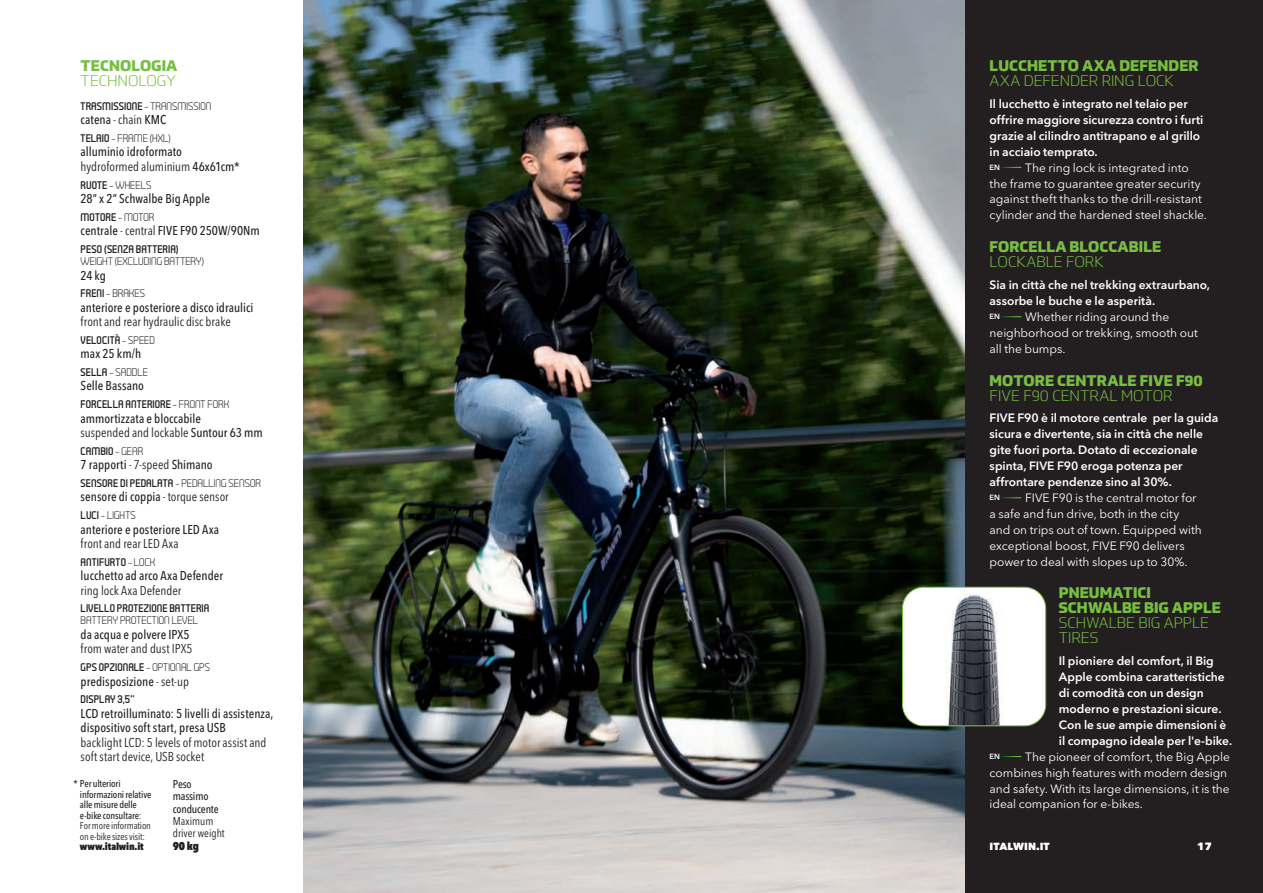
<style>
.page{position:relative;width:1263px;height:893px;background:#fff}
.page>*{position:absolute;margin:0;border:0;box-sizing:border-box;transform-origin:0 0}
.t1{font:800 15px/15px "Prometo";letter-spacing:.005em;color:#77be42}
.t2{font:300 15px/15px "Prometo";color:#77be42}
.t3{font:500 condensed 12.75px/14.4px "Avenir Next LT Pro";color:#231f20}
.t4{font:condensed 12.75px/14.4px "Avenir Next LT Pro";color:#231f20}
.t5{font:600 12px/15.9px "Avenir Next LT Pro";color:#fff}
.t6{font:12px/15.9px "Avenir Next LT Pro";letter-spacing:-.005em;color:#fff}
.t7{font:500 condensed 11.25px/12px "Avenir Next LT Pro";letter-spacing:-.015em;color:#231f20}
.t8{font:condensed 11.25px/12px "Avenir Next LT Pro";color:#231f20}
.t9{font:800 condensed 11.25px "Avenir Next LT Pro";color:#231f20}
.t10{font:11.1px "Tenby Five";letter-spacing:.01em;color:#231f20}
.t11{font:300 11.1px "Tenby Five";letter-spacing:.005em;color:#231f20}
.t12{font:800 10.5px "Avenir Next LT Pro";color:#fff}
.t13{font:800 10.2px "Avenir Next LT Pro";color:#fff}
.t14{font:500 condensed 9.9px/10.5px "Avenir Next LT Pro";letter-spacing:-.015em;color:#231f20}
.t15{font:condensed 9.9px/10.5px "Avenir Next LT Pro";letter-spacing:-.015em;color:#231f20}
.t16{font:800 condensed 9.9px "Avenir Next LT Pro";letter-spacing:-.01em;color:#231f20}
.t17{font:600 7.5px "Avenir Next LT Pro";letter-spacing:.01em;color:#fff}
.s1{font-weight:400}
.s2{font-weight:300}
</style>
<div class="page">
<div style="left:950px;top:0;width:313px;height:893px;background:#231f20"></div>
<img style="left:303px;top:0;width:661px;height:893px">
<svg style="left:1001px;top:497px;width:20px;height:1px"></svg>
<svg style="left:1001px;top:167px;width:20px;height:1px"></svg>
<svg style="left:1001px;top:316px;width:20px;height:1px"></svg>
<svg style="left:1001px;top:756px;width:20px;height:1px"></svg>
<div style="left:902px;top:587px;width:144px;height:139px;background:#fff;border-radius:21px"></div>
<img style="left:947px;top:593px;width:53px;height:131px">
<div style="left:902px;top:587px;width:144px;height:139px;border:1px solid #77be42;border-radius:21px"></div>
<p class="t1" style="left:81px;top:58px;width:98px">TECNOLOGIA</p>
<p class="t2" style="left:81px;top:73px;width:97px">TECHNOLOGY</p>
<p class="t11" style="left:81px;top:99px;width:132px"><span class="s1">TRASMISSIONE</span> - TRANSMISSION</p>
<p class="t3" style="left:81px;top:113px;width:87px">catena <span class="s1">- chain</span> KMC</p>
<p class="t11" style="left:81px;top:132px;width:92px"><span class="s1">TELAIO</span> - FRAME (HXL)</p>
<p class="t3" style="left:81px;top:145px;width:161px">alluminio idroformato <span class="s1">hydroformed aluminium</span> 46x61cm*</p>
<p class="t11" style="left:81px;top:178px;width:72px"><span class="s1">RUOTE</span> - WHEELS</p>
<p class="t3" style="left:81px;top:191px;width:131px">28” x 2” Schwalbe Big Apple</p>
<p class="t10" style="left:81px;top:210px;width:75px">MOTORE <span class="s2">- MOTOR</span></p>
<p class="t3" style="left:81px;top:223px;width:181px">centrale <span class="s1">- central</span> FIVE F90 250W/90Nm</p>
<p class="t10" style="left:81px;top:242px;width:100px">PESO (SENZA BATTERIA)</p>
<p class="t11" style="left:81px;top:255px;width:125px">WEIGHT (EXCLUDING BATTERY)</p>
<p class="t3" style="left:81px;top:268px;width:27px">24 kg</p>
<p class="t11" style="left:81px;top:287px;width:66px"><span class="s1">FRENI</span> - BRAKES</p>
<p class="t3" style="left:81px;top:300px;width:174px">anteriore e posteriore a disco idraulici</p>
<p class="t4" style="left:81px;top:314px;width:152px">front and rear hydraulic disc brake</p>
<p class="t10" style="left:81px;top:333px;width:76px">VELOCITÀ <span class="s2">- SPEED</span></p>
<p class="t3" style="left:81px;top:347px;width:62px">max 25 km/h</p>
<p class="t11" style="left:81px;top:366px;width:69px"><span class="s1">SELLA</span> - SADDLE</p>
<p class="t3" style="left:81px;top:379px;width:65px">Selle Bassano</p>
<p class="t10" style="left:81px;top:398px;width:150px">FORCELLA ANTERIORE <span class="s2">- FRONT FORK</span></p>
<p class="t3" style="left:81px;top:411px;width:184px">ammortizzata e bloccabile<br><span class="s1">suspended and lockable</span> Suntour 63 mm</p>
<p class="t10" style="left:81px;top:444px;width:64px">CAMBIO <span class="s2">- GEAR</span></p>
<p class="t3" style="left:81px;top:457px;width:134px">7 rapporti <span class="s1">- 7-speed</span> Shimano</p>
<p class="t10" style="left:81px;top:476px;width:182px">SENSORE DI PEDALATA <span class="s2">- PEDALLING SENSOR</span></p>
<p class="t3" style="left:81px;top:490px;width:150px">sensore di coppia <span class="s1">- torque sensor</span></p>
<p class="t11" style="left:81px;top:509px;width:56px"><span class="s1">LUCI</span> - LIGHTS</p>
<p class="t3" style="left:81px;top:522px;width:140px">anteriore e posteriore LED Axa</p>
<p class="t4" style="left:81px;top:536px;width:99px">front and rear LED Axa</p>
<p class="t10" style="left:81px;top:555px;width:76px">ANTIFURTO <span class="s2">- LOCK</span></p>
<p class="t3" style="left:81px;top:568px;width:144px">lucchetto ad arco Axa Defender</p>
<p class="t4" style="left:81px;top:583px;width:102px">ring lock Axa Defender</p>
<p class="t10" style="left:81px;top:602px;width:130px">LIVELLO PROTEZIONE BATTERIA</p>
<p class="t11" style="left:81px;top:614px;width:119px">BATTERY PROTECTION LEVEL</p>
<p class="t3" style="left:81px;top:627px;width:111px">da acqua e polvere IPX5</p>
<p class="t4" style="left:81px;top:642px;width:113px">from water and dust IPX5</p>
<p class="t10" style="left:81px;top:661px;width:131px">GPS OPZIONALE <span class="s2">- OPTIONAL GPS</span></p>
<p class="t3" style="left:81px;top:674px;width:110px">predisposizione <span class="s1">- set-up</span></p>
<p class="t10" style="left:81px;top:693px;width:55px">DISPLAY 3,5”</p>
<p class="t3" style="left:81px;top:706px;width:194px">LCD retroilluminato: 5 livelli di assistenza, dispositivo soft start, presa USB</p>
<p class="t4" style="left:81px;top:735px;width:187px">backlight LCD: 5 levels of motor assist and soft start device, USB socket</p>
<p class="t14" style="left:80px;top:779px;width:73px;text-indent:-6px">* Per ulteriori informazioni relative alle misure delle e-bike consultare:</p>
<p class="t15" style="left:80px;top:821px;width:72px">For more information on e-bike sizes visit:</p>
<p class="t16" style="left:80px;top:841px;width:65px">www.italwin.it</p>
<p class="t7" style="left:173px;top:778px;width:47px">Peso massimo conducente</p>
<p class="t8" style="left:173px;top:814px;width:53px">Maximum driver weight</p>
<p class="t9" style="left:173px;top:839px;width:28px">90 kg</p>
<p class="t1" style="left:989px;top:58px;width:210px">LUCCHETTO AXA DEFENDER</p>
<p class="t2" style="left:989px;top:73px;width:186px">AXA DEFENDER RING LOCK</p>
<p class="t5" style="left:989px;top:96px;width:215px">Il lucchetto è integrato nel telaio per offrire maggiore sicurezza contro i furti grazie al cilindro antitrapano e al grillo in acciaio temprato.</p>
<p class="t17" style="left:989px;top:163px;width:12px">EN</p>
<p class="t6" style="left:989px;top:159px;width:219px;text-indent:36px">The ring lock is integrated into the frame to guarantee greater security against theft thanks to the drill-resistant cylinder and the hardened steel shackle.</p>
<p class="t1" style="left:989px;top:239px;width:173px">FORCELLA BLOCCABILE</p>
<p class="t2" style="left:989px;top:254px;width:116px">LOCKABLE FORK</p>
<p class="t5" style="left:989px;top:277px;width:222px">Sia in città che nel trekking extraurbano, assorbe le buche e le asperità.</p>
<p class="t17" style="left:989px;top:312px;width:12px">EN</p>
<p class="t6" style="left:989px;top:309px;width:210px;text-indent:36px">Whether riding around the neighborhood or trekking, smooth out all the bumps.</p>
<p class="t1" style="left:989px;top:373px;width:215px">MOTORE CENTRALE FIVE F90</p>
<p class="t2" style="left:989px;top:388px;width:184px">FIVE F90 CENTRAL MOTOR</p>
<p class="t5" style="left:989px;top:410px;width:230px">FIVE F90 è il motore centrale per la guida sicura e divertente, sia in città che nelle gite fuori porta. Dotato di eccezionale spinta, FIVE F90 eroga potenza per affrontare pendenze sino al 30%.</p>
<p class="t17" style="left:989px;top:493px;width:12px">EN</p>
<p class="t6" style="left:989px;top:490px;width:214px;text-indent:36px">FIVE F90 is the central motor for a safe and fun drive, both in the city and on trips out of town. Equipped with exceptional boost, FIVE F90 delivers power to deal with slopes up to 30%.</p>
<p class="t1" style="left:1059px;top:586px;width:164px">PNEUMATICI<br>SCHWALBE BIG APPLE</p>
<p class="t2" style="left:1059px;top:615px;width:152px">SCHWALBE BIG APPLE<br>TIRES</p>
<p class="t5" style="left:1059px;top:653px;width:175px">Il pioniere del comfort, il Big<br>Apple combina caratteristiche di comodità con un design moderno e prestazioni sicure.<br>Con le sue ampie dimensioni è il compagno ideale per l'e-bike.</p>
<p class="t6" style="left:989px;top:748px;width:242px;text-indent:36px">The pioneer of comfort, the Big Apple combines high features with modern design and safety. With its large dimensions, it is the ideal companion for e-bikes.</p>
<p class="t17" style="left:989px;top:752px;width:12px">EN</p>
<p class="t13" style="left:989px;top:840px;width:62px">ITALWIN.IT</p>
<p class="t12" style="left:1197px;top:840px;width:16px">17</p>
</div>
